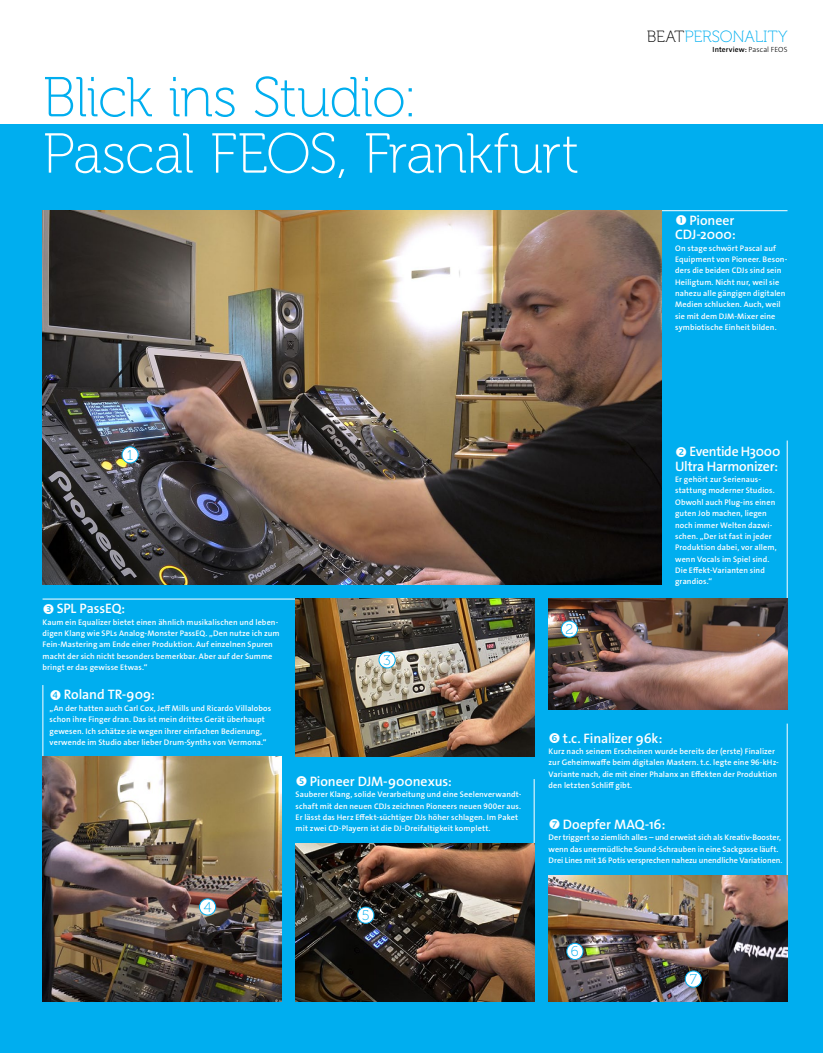
<style>
.page{position:relative;width:823px;height:1053px;background:#fff}
.page>*{position:absolute;margin:0;border:0;box-sizing:border-box;transform-origin:0 0}
.t1{font:56.25px "Museo 100";letter-spacing:-.01em;color:#fff}
.t2{font:56.25px "Museo 100";color:#00aeef}
.t3{font:16.25px "Museo 100";letter-spacing:-.01em;color:#00aeef}
.t4{font:14.25px "Museo 100";color:#00aeef}
.t5{font:600 13.75px/14.4px "The Sans Os F";letter-spacing:-.015em;color:#fff;text-align:right}
.t6{font:600 8.12px/11.4px "The Sans Os F";letter-spacing:.01em;color:#fff}
.t7{font:600 7.5px "The Sans Os F";letter-spacing:.015em;color:#000}
.s1{color:#000}
.s2{font-weight:300}
</style>
<div class="page">
<div style="left:0;top:124px;width:822px;height:928px;background:#00aeef"></div>
<hr style="left:660px;top:210px;width:127px;height:1px;background:#fff">
<hr style="left:43px;top:598px;width:255px;height:1px;background:#fff">
<img style="left:43px;top:210px;width:617px;height:374px">
<hr style="left:786px;top:440px;width:1px;height:165px;background:#fff">
<img style="left:548px;top:598px;width:239px;height:111px">
<hr style="left:43px;top:685px;width:1px;height:86px;background:#fff">
<hr style="left:533px;top:779px;width:1px;height:75px;background:#fff">
<hr style="left:786px;top:723px;width:1px;height:167px;background:#fff">
<img style="left:43px;top:757px;width:238px;height:244px">
<img style="left:295px;top:598px;width:239px;height:159px">
<img style="left:295px;top:843px;width:239px;height:158px">
<img style="left:548px;top:875px;width:239px;height:126px">
<div style="left:122px;top:447px;width:16px;height:16px;background:#fff;border-radius:50%"></div>
<div style="left:122px;top:446px;width:16px;height:17px;border:1px solid #00aeef;border-radius:50%"></div>
<div style="left:561px;top:621px;width:16px;height:16px;background:#fff;border-radius:50%"></div>
<div style="left:561px;top:620px;width:16px;height:17px;border:1px solid #00aeef;border-radius:50%"></div>
<div style="left:379px;top:651px;width:16px;height:17px;background:#fff;border-radius:50%"></div>
<div style="left:378px;top:651px;width:17px;height:17px;border:1px solid #00aeef;border-radius:50%"></div>
<div style="left:199px;top:898px;width:16px;height:17px;background:#fff;border-radius:50%"></div>
<div style="left:199px;top:898px;width:17px;height:17px;border:1px solid #00aeef;border-radius:50%"></div>
<div style="left:357px;top:907px;width:16px;height:16px;background:#fff;border-radius:50%"></div>
<div style="left:357px;top:906px;width:17px;height:17px;border:1px solid #00aeef;border-radius:50%"></div>
<div style="left:566px;top:943px;width:16px;height:16px;background:#fff;border-radius:50%"></div>
<div style="left:566px;top:943px;width:16px;height:16px;border:1px solid #00aeef;border-radius:50%"></div>
<div style="left:684px;top:970px;width:17px;height:17px;background:#fff;border-radius:50%"></div>
<div style="left:684px;top:970px;width:17px;height:17px;border:1px solid #00aeef;border-radius:50%"></div>
<h1 class="t2" style="left:43px;top:67px;width:376px">Blick ins Studio:</h1>
<h1 class="t1" style="left:43px;top:123px;width:538px">Pascal FEOS, Frankfurt</h1>
<h3 class="t4" style="left:127px;top:447px;width:8px">1</h3>
<h3 class="t5" style="left:57px;top:601px;width:70px">SPL PassEQ:</h3>
<p class="t6" style="left:43px;top:616px;width:238px">Kaum ein Equalizer bietet einen ähnlich musikalischen und leben&shy;digen Klang wie SPLs Analog-Monster PassEQ. „Den nutze ich zum Fein-Mastering am Ende einer Produktion. Auf einzelnen Spuren macht der sich nicht besonders bemerkbar. Aber auf der Summe bringt er das gewisse Etwas.“</p>
<h3 class="t4" style="left:383px;top:652px;width:9px">3</h3>
<h3 class="t4" style="left:565px;top:621px;width:9px">2</h3>
<h2 class="t3" style="left:646px;top:28px;width:142px"><span class="s1">beat</span>Personality</h2>
<p class="t7" style="left:712px;top:45px;width:76px">Interview: <span class="s2">Pascal FEOS</span></p>
<h3 class="t5" style="left:674px;top:213px;width:62px">Pioneer<br>CDJ-2000:</h3>
<p class="t6" style="left:674px;top:242px;width:114px">On stage schwört Pascal auf<br>Equipment von Pioneer. Beson&shy;ders die beiden CDJs sind sein<br>Heiligtum. Nicht nur, weil sie nahezu alle gängigen digitalen<br>Medien schlucken. Auch, weil sie mit dem DJM-Mixer eine symbiotische Einheit bilden.</p>
<h3 class="t5" style="left:674px;top:444px;width:107px">Eventide H3000<br>Ultra Harmonizer:</h3>
<p class="t6" style="left:674px;top:473px;width:103px">Er gehört zur Serienaus&shy;stattung moderner Studios.<br>Obwohl auch Plug-ins einen guten Job machen, liegen noch immer Welten dazwi&shy;schen. „Der ist fast in jeder<br>Produktion dabei, vor allem, wenn Vocals im Spiel sind.<br>Die Effekt-Varianten sind grandios.“</p>
<h3 class="t5" style="left:64px;top:687px;width:92px">Roland TR-909:</h3>
<p class="t6" style="left:50px;top:702px;width:223px">„An der hatten auch Carl Cox, Jeff Mills und Ricardo Villalobos schon ihre Finger dran. Das ist mein drittes Gerät überhaupt gewesen. Ich schätze sie wegen ihrer einfachen Bedienung, verwende im Studio aber lieber Drum-Synths von Vermona.“</p>
<h3 class="t5" style="left:309px;top:774px;width:143px">Pioneer DJM-900nexus:</h3>
<p class="t6" style="left:295px;top:788px;width:227px">Sauberer Klang, solide Verarbeitung und eine Seelenverwandt&shy;schaft mit den neuen CDJs zeichnen Pioneers neuen 900er aus.<br>Er lässt das Herz Effekt-süchtiger DJs höher schlagen. Im Paket mit zwei CD-Playern ist die DJ-Dreifaltigkeit komplett.</p>
<h3 class="t4" style="left:203px;top:899px;width:9px">4</h3>
<h3 class="t4" style="left:361px;top:907px;width:9px">5</h3>
<h3 class="t5" style="left:562px;top:730px;width:101px">t.c. Finalizer 96k:</h3>
<p class="t6" style="left:548px;top:745px;width:231px">Kurz nach seinem Erscheinen wurde bereits der (erste) Finalizer zur Geheimwaffe beim digitalen Mastern. t.c. legte eine 96-kHz-Variante nach, die mit einer Phalanx an Effekten der Produktion den letzten Schliff gibt.</p>
<h3 class="t5" style="left:562px;top:817px;width:104px">Doepfer MAQ-16:</h3>
<p class="t6" style="left:548px;top:831px;width:235px">Der triggert so ziemlich alles – und erweist sich als Kreativ-Booster, wenn das unermüdliche Sound-Schrauben in eine Sackgasse läuft.<br>Drei Lines mit 16 Potis versprechen nahezu unendliche Variationen.</p>
<h3 class="t4" style="left:570px;top:943px;width:9px">6</h3>
<h3 class="t4" style="left:689px;top:971px;width:9px">7</h3>
</div>
